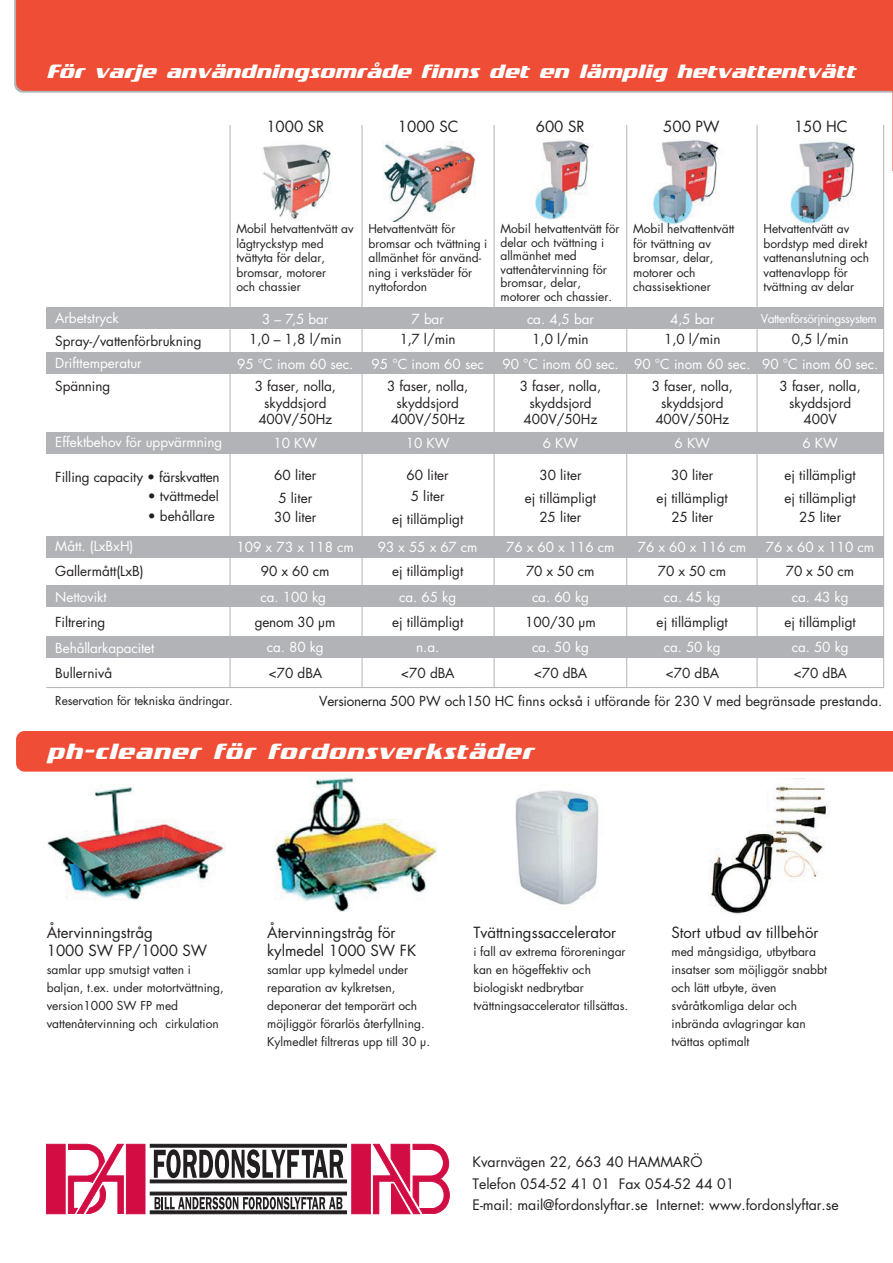
<style>
.page{position:relative;width:893px;height:1263px;background:#fff}
.page>*{position:absolute;margin:0;border:0;box-sizing:border-box;transform-origin:0 0}
.t1{font:italic 700 24px "Trade Marker";letter-spacing:.05em;color:#fff}
.t2{font:italic 700 21px "Trade Marker";letter-spacing:.02em;color:#fff}
.t3{font:15px/18px "Futura";color:#231f20}
.t4{font:14.1px/21.1px "Futura";color:#231f20}
.t5{font:13.5px/16.2px "Futura";color:#231f20;text-align:center}
.t6{font:13.5px/25px "Futura";letter-spacing:-.005em;color:#fff;text-align:center}
.t7{font:12px/14.4px "Futura";color:#231f20}
.t8{font:12px "Futura";letter-spacing:-.04em;color:#fff}
.s1{color:#fff}
.s2{color:#231f20}
</style>
<div class="page">
<svg style="left:14px;top:0;width:878px;height:93px;background:#bfc0c4"></svg>
<div style="left:16px;top:0;width:876px;height:91px;background:#ef4d35"></div>
<img style="left:515px;top:790px;width:84px;height:115px">
<div style="left:16px;top:731px;width:876px;height:41px;background:#ef4d35"></div>
<svg style="left:892px;top:0;width:1px;height:172px"></svg>
<img style="left:892px;top:731px;width:1px;height:41px">
<img style="left:653px;top:140px;width:66px;height:86px">
<img style="left:790px;top:141px;width:65px;height:85px">
<img style="left:383px;top:130px;width:111px;height:91px">
<div style="left:47px;top:636px;width:837px;height:21px;background:#b2b3b7"></div>
<div style="left:47px;top:586px;width:837px;height:21px;background:#b2b3b7"></div>
<div style="left:47px;top:537px;width:837px;height:21px;background:#b2b3b7"></div>
<div style="left:47px;top:432px;width:837px;height:21px;background:#b2b3b7"></div>
<div style="left:47px;top:353px;width:837px;height:21px;background:#b2b3b7"></div>
<div style="left:47px;top:308px;width:837px;height:21px;background:#b2b3b7"></div>
<hr style="left:362px;top:125px;width:1px;height:562px;background:#b2b3b7">
<hr style="left:230px;top:125px;width:1px;height:562px;background:#b2b3b7">
<hr style="left:494px;top:125px;width:1px;height:562px;background:#b2b3b7">
<hr style="left:626px;top:125px;width:1px;height:562px;background:#b2b3b7">
<hr style="left:757px;top:125px;width:1px;height:562px;background:#b2b3b7">
<hr style="left:883px;top:125px;width:1px;height:563px;background:#b2b3b7">
<img style="left:532px;top:140px;width:57px;height:80px">
<img style="left:262px;top:144px;width:69px;height:76px">
<img style="left:47px;top:784px;width:178px;height:116px">
<img style="left:275px;top:777px;width:162px;height:135px">
<img style="left:709px;top:778px;width:119px;height:136px">
<hr style="left:46px;top:687px;width:838px;height:1px;background:#b2b3b7">
<hr style="left:150px;top:1192px;width:196px;height:3px;background:#231f20">
<div style="left:150px;top:1211px;width:196px;height:3px;background:#231f20;border:1px solid #231f20"></div>
<div style="left:150px;top:1144px;width:196px;height:3px;background:#231f20;border:1px solid #231f20"></div>
<hr style="left:150px;top:1180px;width:196px;height:3px;background:#231f20">
<div style="left:352px;top:1144px;width:18px;height:70px;background:#d20d44"></div>
<svg style="left:373px;top:1143px;width:77px;height:71px"></svg>
<div style="left:126px;top:1144px;width:19px;height:70px;background:#d20d44"></div>
<div style="left:47px;top:1144px;width:18px;height:70px;background:#d20d44;border:1px solid #d20d44"></div>
<svg style="left:68px;top:1144px;width:56px;height:70px"></svg>
<svg style="left:154px;top:1149px;width:189px;height:29px"></svg>
<svg style="left:155px;top:1197px;width:187px;height:12px"></svg>
<p class="t2" style="left:47px;top:59px;width:810px">För varje användningsområde finns det en lämplig hetvattentvätt</p>
<p class="t3" style="left:266px;top:117px;width:60px">1000 SR</p>
<p class="t3" style="left:398px;top:117px;width:62px">1000 SC</p>
<p class="t3" style="left:536px;top:117px;width:50px">600 SR</p>
<p class="t3" style="left:663px;top:117px;width:58px">500 PW</p>
<p class="t3" style="left:794px;top:117px;width:55px">150 HC</p>
<p class="t5" style="left:55px;top:307px;width:148px;line-height:22.5px;text-align:left"><span class="s1">Arbetstryck<br></span>Spray-/vattenförbrukning<br><span class="s1">Drifttemperatur<br></span>Spänning</p>
<p class="t7" style="left:236px;top:222px;width:119px">Mobil hetvattentvätt av lågtryckstyp med tvättyta för delar, bromsar, motorer<br>och chassier</p>
<p class="t5" style="left:249px;top:308px;width:94px;line-height:20.4px"><span class="s1">3 – 7,5 bar<br></span>1,0 – 1,8 l/min</p>
<p class="t6" style="left:237px;top:352px;width:118px;line-height:22.5px">95 °C inom 60 sec.<br><span class="s2">3 faser, nolla,</span></p>
<p class="t5" style="left:258px;top:394px;width:75px">skyddsjord<br>400V/50Hz</p>
<p class="t7" style="left:368px;top:222px;width:121px">Hetvattentvätt för bromsar och tvättning i allmänhet för använd&shy;ning i verkstäder för nyttofordon</p>
<p class="t5" style="left:400px;top:308px;width:58px;line-height:20.4px"><span class="s1">7 bar<br></span>1,7 l/min</p>
<p class="t6" style="left:372px;top:351px;width:114px">95 °C inom 60 sec</p>
<p class="t7" style="left:500px;top:222px;width:121px;line-height:13.5px">Mobil hetvattentvätt för delar och tvättning i allmänhet med vattenåtervinning för bromsar, delar, motorer och chassier.</p>
<p class="t7" style="left:633px;top:222px;width:103px">Mobil hetvattentvätt för tvättning av bromsar, delar, motorer och chassisektioner</p>
<p class="t7" style="left:763px;top:222px;width:107px">Hetvattentvätt av bordstyp med direkt vattenanslutning och vattenavlopp för tvättning av delar</p>
<p class="t8" style="left:761px;top:310px;width:118px">Vattenförsörjningssystem</p>
<p class="t5" style="left:792px;top:331px;width:58px">0,5 l/min</p>
<p class="t6" style="left:527px;top:308px;width:68px;line-height:20.4px">ca. 4,5 bar<br><span class="s2">1,0 l/min</span></p>
<p class="t6" style="left:502px;top:351px;width:378px">90 °C inom 60 sec. 90 °C inom 60 sec. 90 °C inom 60 sec.</p>
<p class="t5" style="left:664px;top:308px;width:58px;line-height:20.4px"><span class="s1">4,5 bar<br></span>1,0 l/min</p>
<p class="t5" style="left:387px;top:378px;width:83px">3 faser, nolla, skyddsjord<br>400V/50Hz</p>
<p class="t5" style="left:520px;top:378px;width:83px">3 faser, nolla, skyddsjord<br>400V/50Hz</p>
<p class="t5" style="left:652px;top:378px;width:83px">3 faser, nolla, skyddsjord<br>400V/50Hz</p>
<p class="t5" style="left:780px;top:378px;width:83px">3 faser, nolla, skyddsjord<br>400V</p>
<p class="t6" style="left:55px;top:430px;width:169px">Effektbehov för uppvärmning</p>
<p class="t5" style="left:55px;top:468px;width:166px">Filling capacity • färskvatten</p>
<p class="t5" style="left:148px;top:488px;width:73px">• tvättmedel</p>
<p class="t5" style="left:148px;top:507px;width:69px">• behållare</p>
<p class="t6" style="left:55px;top:533px;width:101px;line-height:25.5px;text-align:left">Mått. (LxBxH)<br><span class="s2">Gallermått(LxB)<br></span>Nettovikt<br><span class="s2">Filtrering<br></span>Behållarkapacitet<br><span class="s2">Bullernivå</span></p>
<p class="t7" style="left:55px;top:693px;width:179px">Reservation för tekniska ändringar.</p>
<p class="t5" style="left:319px;top:693px;width:564px">Versionerna 500 PW och150 HC finns också i utförande för 230 V med begränsade prestanda.</p>
<p class="t6" style="left:273px;top:430px;width:45px">10 KW</p>
<p class="t5" style="left:274px;top:464px;width:44px;line-height:22.5px">60 liter<br>5 liter</p>
<p class="t5" style="left:274px;top:509px;width:44px">30 liter</p>
<p class="t6" style="left:237px;top:535px;width:119px;line-height:24.2px">109 x 73 x 118 cm<br><span class="s2">90 x 60 cm</span></p>
<p class="t6" style="left:255px;top:584px;width:82px">ca. 100 kg <span class="s2">genom 30 µm </span>ca. 80 kg</p>
<p class="t5" style="left:268px;top:665px;width:55px">&lt;70 dBA</p>
<p class="t6" style="left:406px;top:430px;width:45px">10 KW</p>
<p class="t5" style="left:407px;top:465px;width:44px;line-height:21px">60 liter<br>5 liter</p>
<p class="t5" style="left:378px;top:504px;width:101px;line-height:28.3px">ej tillämpligt<br><span class="s1">93 x 55 x 67 cm</span></p>
<p class="t5" style="left:392px;top:558px;width:73px;line-height:25.2px">ej tillämpligt <span class="s1">ca. 65 kg<br></span>ej tillämpligt <span class="s1">n.a.</span></p>
<p class="t5" style="left:401px;top:665px;width:55px">&lt;70 dBA</p>
<p class="t6" style="left:543px;top:430px;width:37px">6 KW</p>
<p class="t5" style="left:525px;top:464px;width:73px;line-height:22.5px">30 liter<br>ej tillämpligt</p>
<p class="t5" style="left:540px;top:509px;width:43px">25 liter</p>
<p class="t6" style="left:506px;top:535px;width:110px;line-height:24.2px">76 x 60 x 116 cm<br><span class="s2">70 x 50 cm</span></p>
<p class="t6" style="left:525px;top:584px;width:72px">ca. 60 kg<br><span class="s2">100/30 µm </span>ca. 50 kg</p>
<p class="t5" style="left:534px;top:665px;width:55px">&lt;70 dBA</p>
<p class="t6" style="left:675px;top:430px;width:37px">6 KW</p>
<p class="t5" style="left:657px;top:464px;width:73px;line-height:22.5px">30 liter<br>ej tillämpligt</p>
<p class="t5" style="left:671px;top:509px;width:43px">25 liter</p>
<p class="t6" style="left:638px;top:535px;width:110px;line-height:24.2px">76 x 60 x 116 cm<br><span class="s2">70 x 50 cm</span></p>
<p class="t6" style="left:657px;top:584px;width:73px">ca. 45 kg<br><span class="s2">ej tillämpligt </span>ca. 50 kg</p>
<p class="t5" style="left:665px;top:665px;width:55px">&lt;70 dBA</p>
<p class="t6" style="left:802px;top:430px;width:37px">6 KW</p>
<p class="t5" style="left:785px;top:464px;width:73px;line-height:22.5px;text-align:left">ej tillämpligt ej tillämpligt</p>
<p class="t5" style="left:799px;top:509px;width:43px">25 liter</p>
<p class="t6" style="left:766px;top:535px;width:110px;line-height:24.2px">76 x 60 x 110 cm<br><span class="s2">70 x 50 cm</span></p>
<p class="t6" style="left:785px;top:584px;width:73px">ca. 43 kg<br><span class="s2">ej tillämpligt </span>ca. 50 kg</p>
<p class="t5" style="left:793px;top:665px;width:55px">&lt;70 dBA</p>
<p class="t1" style="left:47px;top:738px;width:488px">ph-cleaner för fordonsverkstäder</p>
<p class="t3" style="left:47px;top:923px;width:162px">Återvinningstråg<br>1000 SW FP/1000 SW</p>
<p class="t7" style="left:47px;top:960px;width:179px;line-height:18px">samlar upp smutsigt vatten i baljan, t.ex. under motortvättning, version1000 SW FP med vattenåtervinning och cirkulation</p>
<p class="t3" style="left:267px;top:923px;width:150px">Återvinningstråg för kylmedel 1000 SW FK</p>
<p class="t7" style="left:267px;top:960px;width:164px;line-height:18px">samlar upp kylmedel under reparation av kylkretsen, deponerar det temporärt och möjliggör förarlös återfyllning.<br>Kylmedlet filtreras upp till 30 µ.</p>
<p class="t3" style="left:473px;top:923px;width:144px">Tvättningssaccelerator</p>
<p class="t7" style="left:473px;top:942px;width:156px;line-height:18px">i fall av extrema föroreningar kan en högeffektiv och biologiskt nedbrytbar tvättningsaccelerator tillsättas.</p>
<p class="t3" style="left:671px;top:923px;width:148px">Stort utbud av tillbehör</p>
<p class="t7" style="left:671px;top:942px;width:157px;line-height:18px">med mångsidiga, utbytbara insatser som möjliggör snabbt och lätt utbyte, även svåråtkomliga delar och inbrända avlagringar kan tvättas optimalt</p>
<p class="t4" style="left:472px;top:1151px;width:368px">Kvarnvägen 22, 663 40 HAMMARÖ<br>Telefon 054-52 41 01 Fax 054-52 44 01<br>E-mail: mail@fordonslyftar.se Internet: www.fordonslyftar.se</p>
</div>
